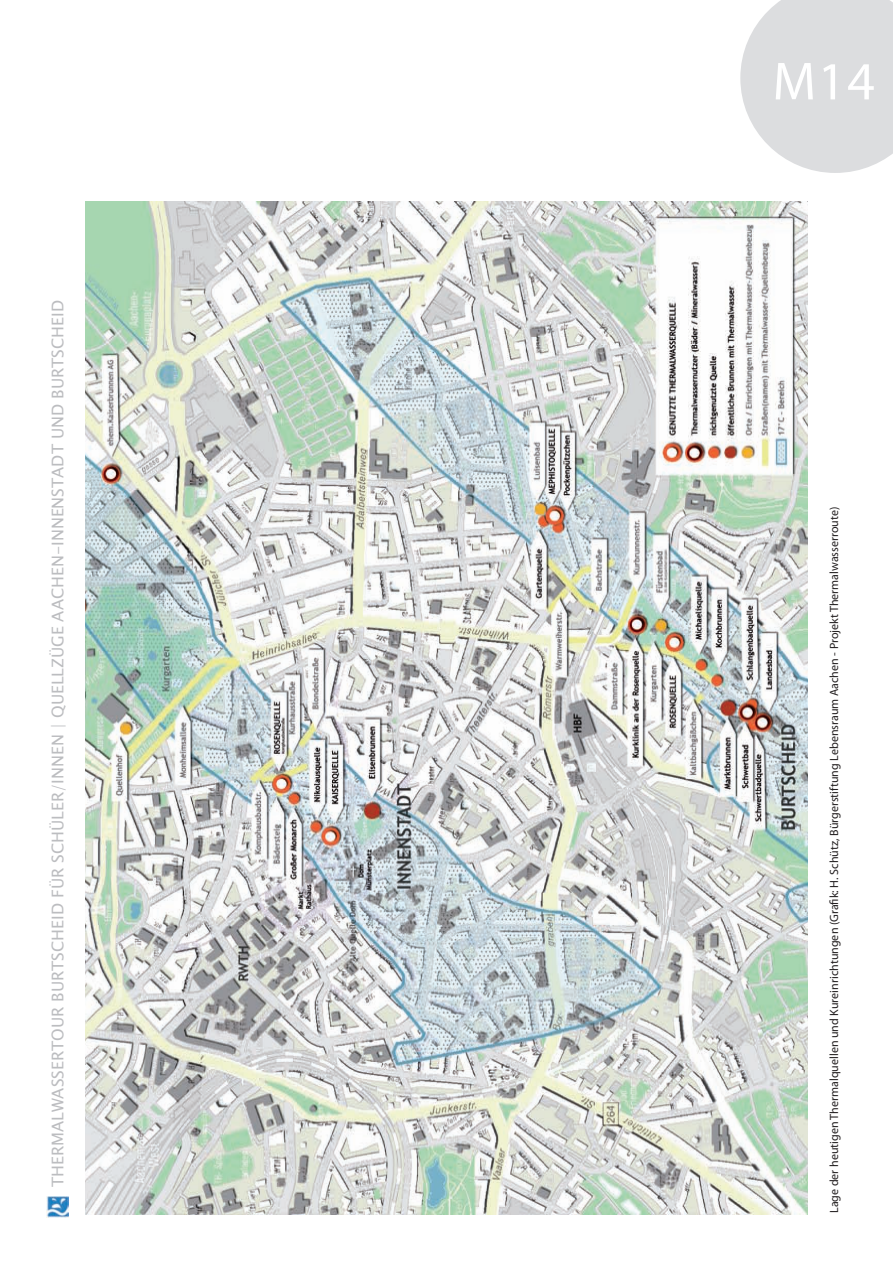
<style>
.page{position:relative;width:893px;height:1263px;background:#fff}
.page>*{position:absolute;margin:0;border:0;box-sizing:border-box;transform-origin:0 0}
.t1{font:54px "Myriad Pro";color:#fff}
.t2{font:16.2px "Lucida Sans Unicode";color:#bcbdc0}
.t3{font:12px "Myriad Pro";color:#231f20}
</style>
<div class="page">
<img style="left:47px;top:1196px;width:21px;height:21px">
<svg style="left:740px;top:0;width:153px;height:173px;background:#e0e1e3"></svg>
<img style="left:85px;top:201px;width:723px;height:1013px">
<h2 class="t2" style="left:45px;top:1187px;width:888px;rotate:-90deg">THERMALWASSERTOUR BURTSCHEID FÜR SCHÜLER/INNEN | QUELLZÜGE AACHEN-INNENSTADT UND BURTSCHEID</h2>
<h1 class="t1" style="left:772px;top:48px;width:104px">M14</h1>
<p class="t3" style="left:827px;top:1213px;width:708px;rotate:-90deg">Lage der heutigen Thermalquellen und Kureinrichtungen (Gra k: H. Schütz, Bürgerstiftung Lebensraum Aachen - Projekt Thermalwasserroute)</p>
</div>
